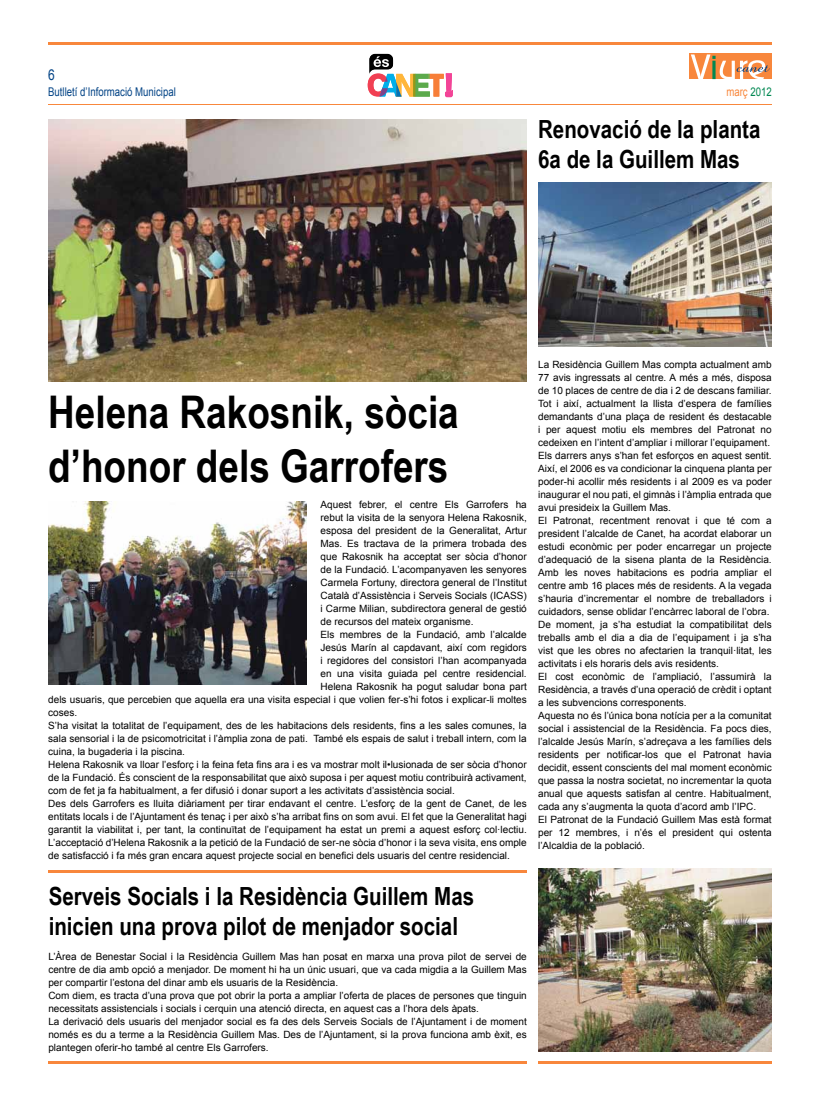
<style>
.page{position:relative;width:820px;height:1106px;background:#fff}
.page>*{position:absolute;margin:0;border:0;box-sizing:border-box;transform-origin:0 0}
.t1{font:700 45px/54px "Arial Narrow";color:#000}
.t2{font:700 25px/30px "Arial Narrow";color:#000}
.t3{font:15px "Arial";color:#024385;scale:.8 1}
.t4{font:12px "Arial";color:#024385;scale:.8 1}
.t5{font:12px "Arial";color:#f8873c;scale:.8 1}
.t6{font:10px/13px "Arial";color:#000}
.s1{color:#008751}
</style>
<div class="page">
<hr style="left:48px;top:105px;width:723px;height:1px;background:#f8873c">
<hr style="left:48px;top:43px;width:723px;height:2px;background:#f8873c">
<div style="left:688px;top:53px;width:83px;height:26px;background:#f8873c"></div>
<svg style="left:691px;top:54px;width:78px;height:25px"></svg>
<hr style="left:48px;top:870px;width:478px;height:2px;background:#f8873c">
<hr style="left:538px;top:1060px;width:233px;height:3px;background:#f8873c">
<svg style="left:367px;top:54px;width:85px;height:43px"></svg>
<hr style="left:48px;top:1060px;width:478px;height:3px;background:#f8873c">
<img style="left:48px;top:119px;width:478px;height:262px">
<img style="left:48px;top:501px;width:258px;height:183px">
<img style="left:538px;top:868px;width:233px;height:183px">
<img style="left:538px;top:182px;width:233px;height:165px">
<h3 class="t3" style="left:48px;top:65px;width:10px">6</h3>
<p class="t4" style="left:48px;top:84px;width:161px">Butlletí d’Informació Municipal</p>
<p class="t5" style="left:726px;top:84px;width:58px">març <span class="s1">2012</span></p>
<h2 class="t2" style="left:538px;top:113px;width:224px">Renovació de la planta<br>6a de la Guillem Mas</h2>
<h1 class="t1" style="left:48px;top:383px;width:412px">Helena Rakosnik, sòcia d’honor dels Garrofers</h1>
<p class="t6" style="left:320px;top:498px;width:208px">Aquest febrer, el centre Els Garrofers ha</p>
<p class="t6" style="left:320px;top:511px;width:208px">rebut la visita de la senyora Helena Rakosnik,</p>
<p class="t6" style="left:320px;top:524px;width:208px">esposa del president de la Generalitat, Artur</p>
<p class="t6" style="left:320px;top:537px;width:208px">Mas. Es tractava de la primera trobada des</p>
<p class="t6" style="left:320px;top:550px;width:208px">que Rakosnik ha acceptat ser sòcia d’honor</p>
<p class="t6" style="left:320px;top:563px;width:208px">de la Fundació. L’acompanyaven les senyores</p>
<p class="t6" style="left:320px;top:576px;width:208px">Carmela Fortuny, directora general de l’Institut</p>
<p class="t6" style="left:320px;top:589px;width:208px">Català d’Assistència i Serveis Socials (ICASS)</p>
<p class="t6" style="left:320px;top:602px;width:208px">i Carme Milian, subdirectora general de gestió</p>
<p class="t6" style="left:320px;top:615px;width:154px">de recursos del mateix organisme.</p>
<p class="t6" style="left:320px;top:628px;width:208px">Els membres de la Fundació, amb l’alcalde</p>
<p class="t6" style="left:320px;top:641px;width:208px">Jesús Marín al capdavant, així com regidors</p>
<p class="t6" style="left:320px;top:654px;width:208px">i regidores del consistori l’han acompanyada</p>
<p class="t6" style="left:320px;top:667px;width:208px">en una visita guiada pel centre residencial.</p>
<p class="t6" style="left:320px;top:680px;width:208px">Helena Rakosnik ha pogut saludar bona part</p>
<p class="t6" style="left:48px;top:693px;width:480px">dels usuaris, que percebien que aquella era una visita especial i que volien fer-s’hi fotos i explicar-li moltes</p>
<p class="t6" style="left:48px;top:706px;width:30px">coses.</p>
<p class="t6" style="left:48px;top:719px;width:480px">S’ha visitat la totalitat de l’equipament, des de les habitacions dels residents, fins a les sales comunes, la</p>
<p class="t6" style="left:48px;top:732px;width:480px">sala sensorial i la de psicomotricitat i l’àmplia zona de pati. També els espais de salut i treball intern, com la</p>
<p class="t6" style="left:48px;top:745px;width:138px">cuina, la bugaderia i la piscina.</p>
<p class="t6" style="left:48px;top:758px;width:480px">Helena Rakosnik va lloar l’esforç i la feina feta fins ara i es va mostrar molt il•lusionada de ser sòcia d’honor</p>
<p class="t6" style="left:48px;top:771px;width:480px">de la Fundació. És conscient de la responsabilitat que això suposa i per aquest motiu contribuirà activament,</p>
<p class="t6" style="left:48px;top:784px;width:408px">com de fet ja fa habitualment, a fer difusió i donar suport a les activitats d’assistència social.</p>
<p class="t6" style="left:48px;top:797px;width:480px">Des dels Garrofers es lluita diàriament per tirar endavant el centre. L’esforç de la gent de Canet, de les</p>
<p class="t6" style="left:48px;top:810px;width:480px">entitats locals i de l’Ajuntament és tenaç i per això s’ha arribat fins on som avui. El fet que la Generalitat hagi</p>
<p class="t6" style="left:48px;top:823px;width:480px">garantit la viabilitat i, per tant, la continuïtat de l’equipament ha estat un premi a aquest esforç col·lectiu.</p>
<p class="t6" style="left:48px;top:836px;width:480px">L’acceptació d’Helena Rakosnik a la petició de la Fundació de ser-ne sòcia d’honor i la seva visita, ens omple</p>
<p class="t6" style="left:48px;top:849px;width:463px">de satisfacció i fa més gran encara aquest projecte social en benefici dels usuaris del centre residencial.</p>
<h2 class="t2" style="left:49px;top:880px;width:427px">Serveis Socials i la Residència Guillem Mas inicien una prova pilot de menjador social</h2>
<p class="t6" style="left:48px;top:950px;width:479px">L’Àrea de Benestar Social i la Residència Guillem Mas han posat en marxa una prova pilot de servei de centre de dia amb opció a menjador. De moment hi ha un únic usuari, que va cada migdia a la Guillem Mas per compartir l’estona del dinar amb els usuaris de la Residència.<br>Com diem, es tracta d’una prova que pot obrir la porta a ampliar l’oferta de places de persones que tinguin necessitats assistencials i socials i cerquin una atenció directa, en aquest cas a l’hora dels àpats.<br>La derivació dels usuaris del menjador social es fa des dels Serveis Socials de l’Ajuntament i de moment només es du a terme a la Residència Guillem Mas. Des de l’Ajuntament, si la prova funciona amb èxit, es plantegen oferir-ho també al centre Els Garrofers.</p>
<p class="t6" style="left:538px;top:358px;width:235px">La Residència Guillem Mas compta actualment amb 77 avis ingressats al centre. A més a més, disposa de 10 places de centre de dia i 2 de descans familiar.<br>Tot i així, actualment la llista d’espera de famílies demandants d’una plaça de resident és destacable i per aquest motiu els membres del Patronat no cedeixen en l’intent d’ampliar i millorar l’equipament.<br>Els darrers anys s’han fet esforços en aquest sentit.<br>Així, el 2006 es va condicionar la cinquena planta per poder-hi acollir més residents i al 2009 es va poder inaugurar el nou pati, el gimnàs i l’àmplia entrada que avui presideix la Guillem Mas.<br>El Patronat, recentment renovat i que té com a president l’alcalde de Canet, ha acordat elaborar un estudi econòmic per poder encarregar un projecte d’adequació de la sisena planta de la Residència.<br>Amb les noves habitacions es podria ampliar el centre amb 16 places més de residents. A la vegada s’hauria d’incrementar el nombre de treballadors i cuidadors, sense oblidar l’encàrrec laboral de l’obra.<br>De moment, ja s’ha estudiat la compatibilitat dels treballs amb el dia a dia de l’equipament i ja s’ha vist que les obres no afectarien la tranquil·litat, les activitats i els horaris dels avis residents.<br>El cost econòmic de l’ampliació, l’assumirà la Residència, a través d’una operació de crèdit i optant a les subvencions corresponents.<br>Aquesta no és l’única bona notícia per a la comunitat social i assistencial de la Residència. Fa pocs dies, l’alcalde Jesús Marín, s’adreçava a les famílies dels residents per notificar-los que el Patronat havia decidit, essent conscients del mal moment econòmic que passa la nostra societat, no incrementar la quota anual que aquests satisfan al centre. Habitualment, cada any s’augmenta la quota d’acord amb l’IPC.<br>El Patronat de la Fundació Guillem Mas està format per 12 membres, i n’és el president qui ostenta l’Alcaldia de la població.</p>
</div>
